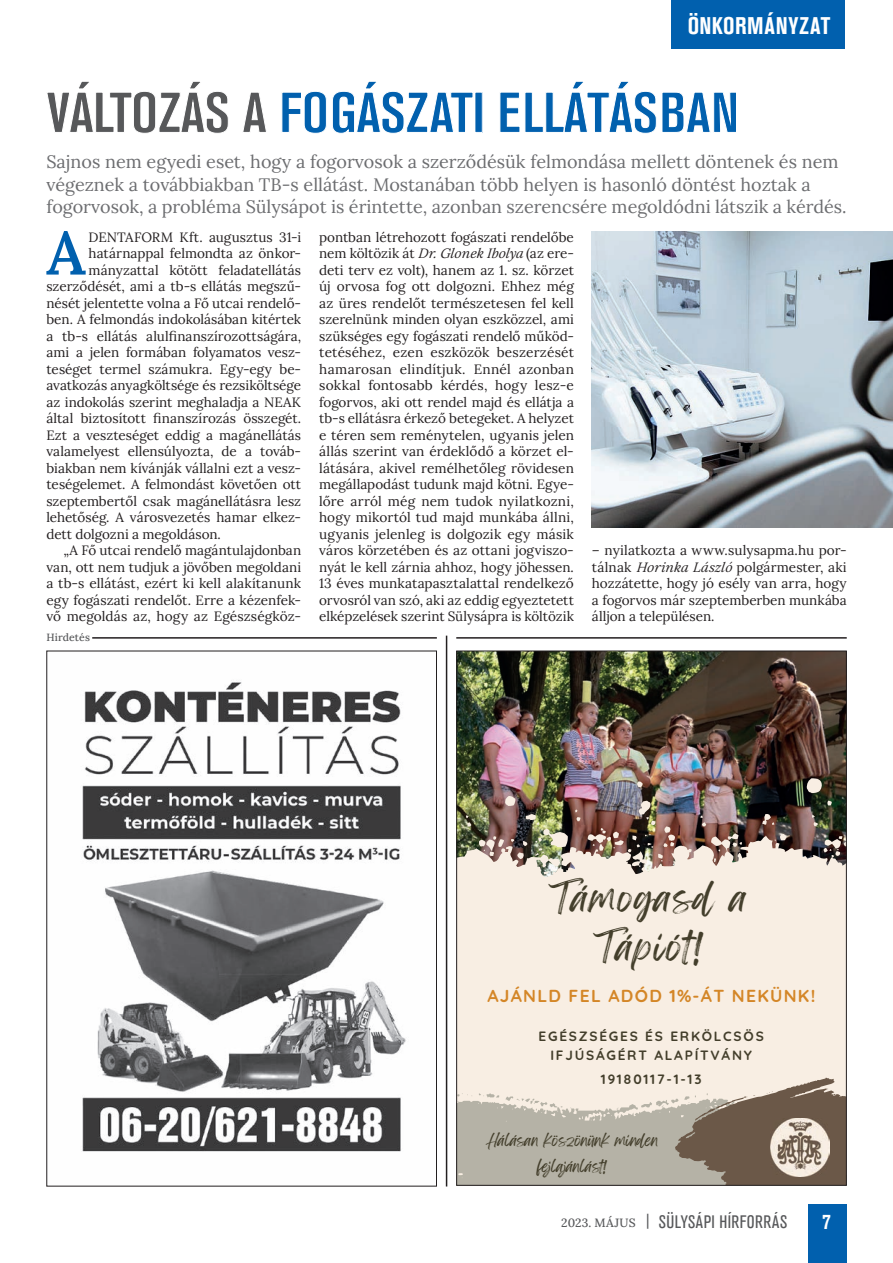
<style>
.page{position:relative;width:893px;height:1263px;background:#fff}
.page>*{position:absolute;margin:0;border:0;box-sizing:border-box;transform-origin:0 0}
.t1{font:600 60.6px "Lora";color:#0160ae}
.t2{font:700 condensed 57px "Akzidenz Grotesk BE";letter-spacing:-.02em;color:#0160ae}
.t3{font:34.05px/49.1px "Feeling Passionate";letter-spacing:.06em;color:#433e2b;text-align:center}
.t4{font:700 condensed 24px "Akzidenz Grotesk BE";letter-spacing:.03em;color:#fff}
.t5{font:700 condensed 21px "Akzidenz Grotesk BE";color:#fff}
.t6{font:18px/22.5px "Lora";color:#6c6d70}
.t7{font:condensed 18px "Akzidenz Grotesk BE";letter-spacing:.02em;color:#57585a}
.t8{font:700 17.25px "Quicksand";letter-spacing:.075em;color:#d48627}
.t9{font:14.1px/25.5px "Feeling Passionate";letter-spacing:.005em;color:#433e2b;text-align:center}
.t10{font:13.5px/16.5px "Lora";color:#231f20;text-align:justify}
.t11{font:700 13.5px/18.6px "Quicksand";letter-spacing:.13em;color:#433e2b;text-align:center}
.t12{font:500 10.5px "Lora";letter-spacing:.01em;color:#57585a}
.s1{color:#57585a}
.s2{font-style:italic}
.s3{font-family:"Lora";font-weight:500;font-stretch:normal;font-size:12px}
</style>
<div class="page">
<div style="left:808px;top:1205px;width:38px;height:58px;background:#0160ae"></div>
<div style="left:671px;top:0;width:174px;height:48px;background:#0160ae"></div>
<img style="left:592px;top:232px;width:301px;height:295px">
<img style="left:82px;top:680px;width:324px;height:472px">
<img style="left:458px;top:653px;width:387px;height:125px">
<img style="left:458px;top:778px;width:387px;height:300px">
<svg style="left:458px;top:1078px;width:387px;height:106px;background:#b3aa9d"></svg>
<img style="left:771px;top:1118px;width:59px;height:58px">
<hr style="left:92px;top:637px;width:345px;height:2px;background:#231f20">
<hr style="left:456px;top:637px;width:391px;height:2px;background:#231f20">
<hr style="left:446px;top:636px;width:1px;height:550px;background:#231f20">
<h3 class="t4" style="left:688px;top:12px;width:144px">ÖNKORMÁNYZAT</h3>
<h2 class="t2" style="left:46px;top:80px;width:694px"><span class="s1">VÁLTOZÁS A</span> FOGÁSZATI ELLÁTÁSBAN</h2>
<p class="t6" style="left:46px;top:150px;width:802px">Sajnos nem egyedi eset, hogy a fogorvosok a szerződésük felmondása mellett döntenek és nem végeznek a továbbiakban TB-s ellátást. Mostanában több helyen is hasonló döntést hoztak a fogorvosok, a probléma Sülysápot is érintette, azonban szerencsére megoldódni látszik a kérdés.</p>
<h1 class="t1" style="left:46px;top:204px;width:41px">A</h1>
<p class="t10" style="left:89px;top:228px;width:214px">DENTAFORM Kft. augusztus 31-i</p>
<p class="t10" style="left:319px;top:228px;width:256px">pontban létrehozott fogászati rendelőbe nem költözik át <span class="s2">Dr.GlonekIbolya</span>(az ere&shy;deti terv ez volt), hanem az 1. sz. körzet új orvosa fog ott dolgozni. Ehhez még az üres rendelőt természetesen fel kell szerelnünk minden olyan eszközzel, ami szükséges egy fogászati rendelő működ&shy;tetéséhez, ezen eszközök beszerzését hamarosan elindítjuk. Ennél azonban sokkal fontosabb kérdés, hogy lesz-e fogorvos, aki ott rendel majd és ellátja a tb-s ellátásra érkező betegeket. A helyzet e téren sem reménytelen, ugyanis jelen állás szerint van érdeklődő a körzet el&shy;látására, akivel remélhetőleg rövidesen megállapodást tudunk majd kötni. Egye&shy;lőre arról még nem tudok nyilatkozni, hogy mikortól tud majd munkába állni, ugyanis jelenleg is dolgozik egy másik város körzetében és az ottani jogviszo&shy;nyát le kell zárnia ahhoz, hogy jöhessen.<br>13 éves munkatapasztalattal rendelkező orvosról van szó, aki az eddig egyeztetett elképzelések szerint Sülysápra is költözik</p>
<p class="t10" style="left:89px;top:244px;width:214px">határnappal felmondta az önkor-</p>
<p class="t10" style="left:89px;top:261px;width:214px">mányzattal kötött feladatellátás</p>
<p class="t10" style="left:46px;top:277px;width:256px">szerződését, ami a tb-s ellátás megszű-</p>
<p class="t10" style="left:46px;top:294px;width:256px">nését jelentette volna a Fő utcai rendelő-</p>
<p class="t10" style="left:46px;top:310px;width:256px">ben. A felmondás indokolásában kitértek</p>
<p class="t10" style="left:46px;top:327px;width:256px">a tb-s ellátás alulfinanszírozottságára,</p>
<p class="t10" style="left:46px;top:343px;width:256px">ami a jelen formában folyamatos vesz-</p>
<p class="t10" style="left:46px;top:360px;width:256px">teséget termel számukra. Egy-egy be-</p>
<p class="t10" style="left:46px;top:376px;width:256px">avatkozás anyagköltsége és rezsiköltsége</p>
<p class="t10" style="left:46px;top:393px;width:256px">az indokolás szerint meghaladja a NEAK</p>
<p class="t10" style="left:46px;top:409px;width:256px">által biztosított finanszírozás összegét.</p>
<p class="t10" style="left:46px;top:426px;width:256px">Ezt a veszteséget eddig a magánellátás</p>
<p class="t10" style="left:46px;top:442px;width:256px">valamelyest ellensúlyozta, de a továb-</p>
<p class="t10" style="left:46px;top:459px;width:256px">biakban nem kívánják vállalni ezt a vesz-</p>
<p class="t10" style="left:46px;top:475px;width:256px">teségelemet. A felmondást követően ott</p>
<p class="t10" style="left:46px;top:492px;width:256px">szeptembertől csak magánellátásra lesz</p>
<p class="t10" style="left:46px;top:508px;width:256px">lehetőség. A városvezetés hamar elkez-</p>
<p class="t10" style="left:46px;top:525px;width:176px">dett dolgozni a megoldáson.</p>
<p class="t10" style="left:63px;top:541px;width:239px">„A Fő utcai rendelő magántulajdonban</p>
<p class="t10" style="left:46px;top:558px;width:256px">van, ott nem tudjuk a jövőben megoldani</p>
<p class="t10" style="left:46px;top:574px;width:256px">a tb-s ellátást, ezért ki kell alakítanunk</p>
<p class="t10" style="left:46px;top:591px;width:256px">egy fogászati rendelőt. Erre a kézenfek-</p>
<p class="t10" style="left:46px;top:607px;width:256px">vő megoldás az, hogy az Egészségköz-</p>
<p class="t10" style="left:592px;top:541px;width:256px">– nyilatkozta a www.sulysapma.hu por&shy;tálnak <span class="s2">HorinkaLászló</span>polgármester, aki hozzátette, hogy jó esély van arra, hogy a fogorvos már szeptemberben munkába álljon a településen.</p>
<p class="t12" style="left:46px;top:629px;width:45px">Hirdetés</p>
<h3 class="t3" style="left:549px;top:874px;width:200px">Támogasd a<br>Tápiót!</h3>
<p class="t8" style="left:487px;top:982px;width:330px">AJÁNLD FEL ADÓD 1%-ÁT NEKÜNK!</p>
<p class="t11" style="left:539px;top:1026px;width:227px">EGÉSZSÉGES ÉS ERKÖLCSÖS<br>IFJÚSÁGÉRT ALAPÍTVÁNY</p>
<p class="t11" style="left:601px;top:1068px;width:102px">19180117-1-13</p>
<p class="t9" style="left:486px;top:1128px;width:174px">Hálásan köszönünk minden fejlajánlást!</p>
<h3 class="t7" style="left:561px;top:1212px;width:227px"><span class="s3">2023. MÁJUS</span> <sup>|</sup> SÜLYSÁPI HÍRFORRÁS</h3>
<h3 class="t5" style="left:822px;top:1210px;width:10px">7</h3>
</div>
